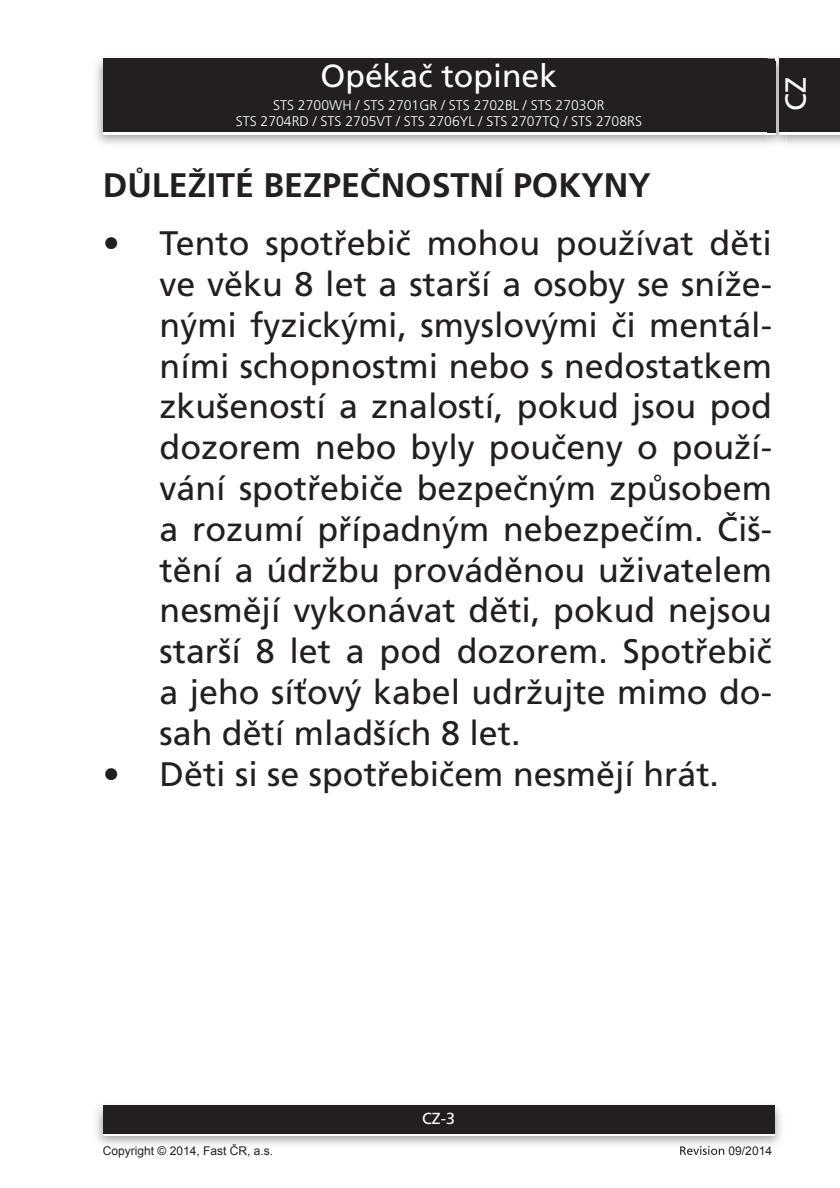
<style>
.page{position:relative;width:840px;height:1188px;background:#fff}
.page>*{position:absolute;margin:0;border:0;box-sizing:border-box;transform-origin:0 0}
.t1{font:34px/40.8px "Frutiger CE";color:#231f20;text-align:justify}
.t2{font:700 34px "Frutiger CE";color:#231f20}
.t3{font:32px "Frutiger CE";color:#fff}
.t4{font:29px "Frutiger CE";color:#fff}
.t5{font:16px "Frutiger CE";color:#fff}
.t6{font:300 14px/16.8px "Frutiger CE";color:#fff;text-align:center}
.t7{font:12px "Arial";color:#231f20}
</style>
<div class="page">
<img style="left:96px;top:58px;width:672px;height:86px">
<div style="left:103px;top:61px;width:672px;height:74px;background:#fff"></div>
<div style="left:103px;top:59px;width:672px;height:73px;background:#231f20"></div>
<div style="left:103px;top:1108px;width:672px;height:28px;background:linear-gradient(to right,#fff,#fff)"></div>
<div style="left:103px;top:1105px;width:672px;height:28px;background:#231f20"></div>
<img style="left:786px;top:58px;width:54px;height:86px">
<img style="left:768px;top:58px;width:18px;height:86px">
<svg style="left:768px;top:132px;width:7px;height:3px"></svg>
<img style="left:768px;top:59px;width:7px;height:2px">
<img style="left:768px;top:61px;width:7px;height:71px">
<div style="left:779px;top:61px;width:61px;height:74px;background:#fff"></div>
<div style="left:779px;top:59px;width:61px;height:73px;background:#231f20"></div>
<svg style="left:680px;top:1146px;width:44px;height:9px"></svg>
<p class="t3" style="left:320px;top:63px;width:238px">Opékač topinek</p>
<p class="t6" style="left:236px;top:97px;width:408px">STS 2700WH / STS 2701GR / STS 2702BL / STS 2703OR<br>STS 2704RD / STS 2705VT / STS 2706YL / STS 2707TQ / STS 2708RS</p>
<p class="t4" style="left:784px;top:111px;width:35px;rotate:-90deg">CZ</p>
<p class="t2" style="left:103px;top:172px;width:549px">DŮLEŽITÉ BEZPEČNOSTNÍ POKYNY</p>
<p class="t1" style="left:160px;top:226px;width:614px;text-indent:-57px">• Tento spotřebič mohou používat děti ve věku 8 let a starší a osoby se sníže&shy;nými fyzickými, smyslovými či mentál&shy;ními schopnostmi nebo s nedostatkem zkušeností a znalostí, pokud jsou pod dozorem nebo byly poučeny o použí&shy;vání spotřebiče bezpečným způsobem a rozumí případným nebezpečím. Čiš&shy;tění a údržbu prováděnou uživatelem nesmějí vykonávat děti, pokud nejsou starší 8 let a pod dozorem. Spotřebič a jeho síťový kabel udržujte mimo do&shy;sah dětí mladších 8 let.</p>
<p class="t1" style="left:103px;top:756px;width:617px">• Děti si se spotřebičem nesmějí hrát.</p>
<p class="t5" style="left:422px;top:1112px;width:34px">CZ-3</p>
<p class="t7" style="left:103px;top:1144px;width:172px">Copyright © 2014, Fast ČR, a.s.</p>
<p class="t7" style="left:728px;top:1144px;width:45px">09/2014</p>
</div>
